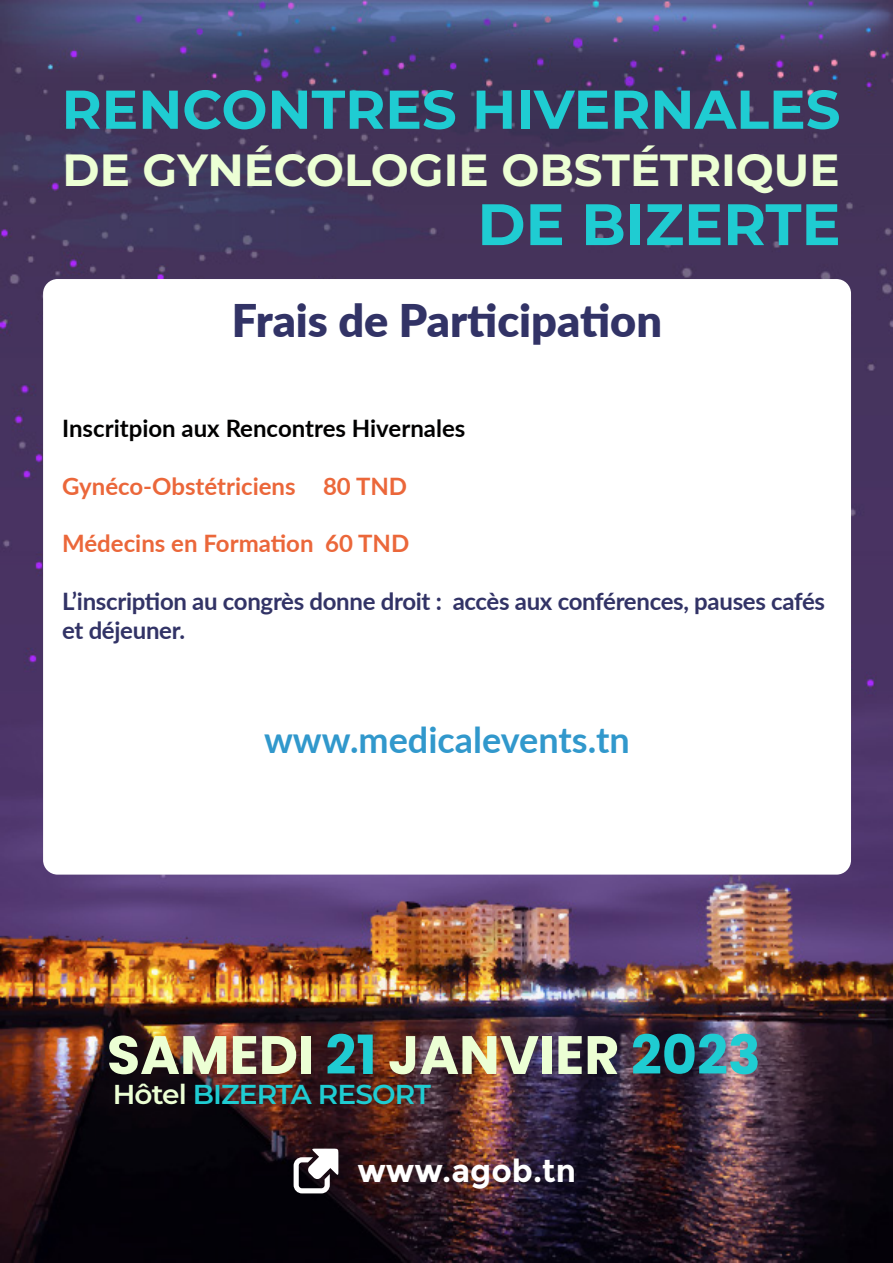
<style>
.page{position:relative;width:893px;height:1263px;background:#fff}
.page>*{position:absolute;margin:0;border:0;box-sizing:border-box;transform-origin:0 0}
.t1{font:700 58.35px "Montserrat";color:#1fccd2}
.t2{font:700 54.45px "Montserrat";color:#1fccd2}
.t3{font:700 54px "Poppins";color:#ecffd4}
.t4{font:700 45px "Montserrat";color:#ecffd4}
.t5{font:900 45px "Lato";color:#323366}
.t6{font:700 36px "Lato";color:#3198cc}
.t7{font:700 31.65px "Montserrat";color:#fff}
.t8{font:600 27.3px "Montserrat";letter-spacing:-.03em;color:#1fccd2}
.t9{font:700 24px/28.8px "Lato";letter-spacing:-.015em;color:#323366}
.t10{font:700 24px "Lato";color:#eb673a}
.t11{font:700 24px "Lato";color:#010000}
.s1{color:#1fccd2}
.s2{color:#ecffd4}
</style>
<div class="page">
<img style="left:0;top:0;width:893px;height:1263px">
<div style="left:43px;top:279px;width:808px;height:596px;background:#fff;border-radius:14px"></div>
<svg style="left:294px;top:1148px;width:44px;height:45px"></svg>
<h2 class="t2" style="left:62px;top:70px;width:780px">RENCONTRES HIVERNALES</h2>
<h3 class="t4" style="left:62px;top:137px;width:779px">DE GYNÉCOLOGIE OBSTÉTRIQUE</h3>
<h1 class="t1" style="left:477px;top:182px;width:365px">DE BIZERTE</h1>
<h3 class="t5" style="left:232px;top:287px;width:431px">Frais de Participation</h3>
<p class="t11" style="left:62px;top:411px;width:405px">Inscritpion aux Rencontres Hivernales</p>
<p class="t10" style="left:62px;top:468px;width:346px">Gynéco-Obstétriciens 80 TND</p>
<p class="t10" style="left:62px;top:526px;width:349px">Médecins en Formation 60 TND</p>
<p class="t9" style="left:62px;top:586px;width:764px">L’inscription au congrès donne droit : accès aux conférences, pauses cafés et déjeuner.</p>
<h3 class="t6" style="left:264px;top:713px;width:367px">www.medicalevents.tn</h3>
<h3 class="t3" style="left:107px;top:1024px;width:655px">SAMEDI <span class="s1">21</span> JANVIER <span class="s1">2023</span></h3>
<p class="t8" style="left:113px;top:1075px;width:320px"><span class="s2">Hôtel</span> BIZERTA RESORT</p>
<h3 class="t7" style="left:357px;top:1152px;width:220px">www.agob.tn</h3>
</div>
